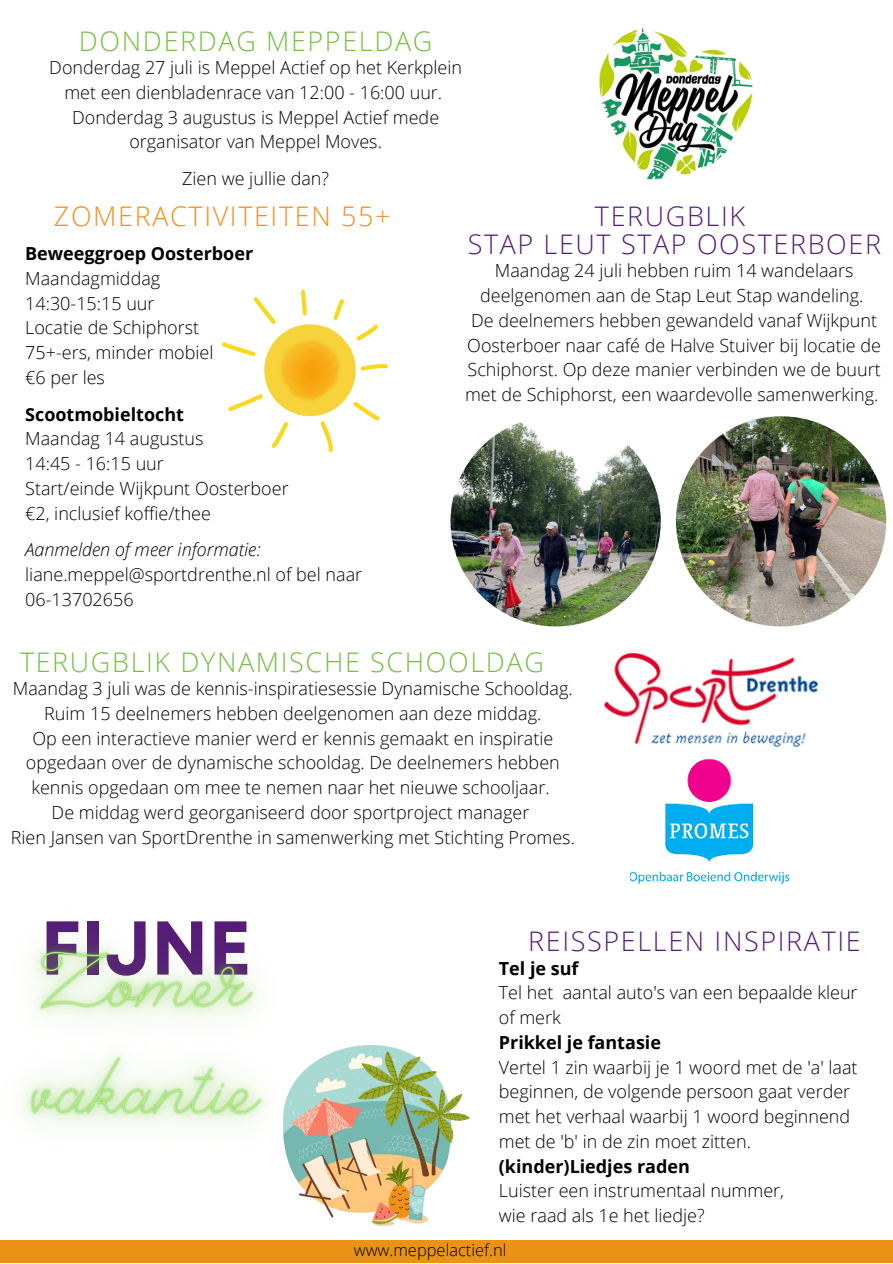
<style>
.page{position:relative;width:893px;height:1264px;background:#fff}
.page>*{position:absolute;margin:0;border:0;box-sizing:border-box;transform-origin:0 0}
.t1{font:700 76.05px "Mont";color:#561d78}
.t2{font:300 27px "Open Sans";letter-spacing:.06em;color:#561d78}
.t3{font:300 27px "Open Sans";letter-spacing:.06em;color:#78be46}
.t4{font:300 27px "Open Sans";letter-spacing:.06em;color:#f88d1b}
.t5{font:300 18px/24.8px "Open Sans";color:#000;text-align:center}
.t6{font:700 18px "Open Sans";color:#000}
.t7{font:italic 300 18px "Open Sans";color:#000}
.t8{font:300 16.5px "Open Sans";color:#000}
</style>
<div class="page">
<div style="left:0;top:1240px;width:892px;height:22px;background:#ea9215"></div>
<img style="left:328px;top:1211px;width:100px;height:14px">
<img style="left:599px;top:27px;width:154px;height:153px">
<img style="left:222px;top:290px;width:165px;height:161px">
<img style="left:450px;top:416px;width:210px;height:210px;border-radius:50%">
<img style="left:604px;top:652px;width:215px;height:95px">
<img style="left:630px;top:758px;width:160px;height:126px">
<img style="left:21px;top:940px;width:449px;height:271px">
<img style="left:676px;top:416px;width:210px;height:210px;border-radius:50%">
<p class="t3" style="left:79px;top:22px;width:355px">DONDERDAG MEPPELDAG</p>
<p class="t5" style="left:49px;top:55px;width:414px">Donderdag 27 juli is Meppel Actief op het Kerkplein met een dienbladenrace van 12:00 - 16:00 uur.</p>
<p class="t5" style="left:72px;top:104px;width:368px">Donderdag 3 augustus is Meppel Actief mede organisator van Meppel Moves.</p>
<p class="t5" style="left:182px;top:166px;width:148px">Zien we jullie dan?</p>
<p class="t4" style="left:54px;top:197px;width:338px">ZOMERACTIVITEITEN 55+</p>
<p class="t6" style="left:25px;top:241px;width:229px">Beweeggroep Oosterboer</p>
<p class="t5" style="left:25px;top:265px;width:137px">Maandagmiddag</p>
<p class="t5" style="left:25px;top:290px;width:131px">14:30-15:15 uur</p>
<p class="t5" style="left:25px;top:315px;width:175px">Locatie de Schiphorst</p>
<p class="t5" style="left:25px;top:340px;width:190px">75+-ers, minder mobiel</p>
<p class="t5" style="left:25px;top:364px;width:81px">€6 per les</p>
<p class="t6" style="left:25px;top:401px;width:160px">Scootmobieltocht</p>
<p class="t5" style="left:25px;top:426px;width:180px">Maandag 14 augustus</p>
<p class="t5" style="left:25px;top:451px;width:140px">14:45 - 16:15 uur</p>
<p class="t5" style="left:25px;top:475px;width:265px">Start/einde Wijkpunt Oosterboer</p>
<p class="t5" style="left:25px;top:500px;width:187px">€2, inclusief koffie/thee</p>
<p class="t7" style="left:25px;top:537px;width:237px">Aanmelden of meer informatie:</p>
<p class="t5" style="left:25px;top:562px;width:338px">liane.meppel@sportdrenthe.nl of bel naar</p>
<p class="t5" style="left:25px;top:586px;width:110px">06-13702656</p>
<p class="t2" style="left:595px;top:197px;width:152px">TERUGBLIK</p>
<p class="t2" style="left:467px;top:225px;width:415px">STAP LEUT STAP OOSTERBOER</p>
<p class="t5" style="left:480px;top:258px;width:385px">Maandag 24 juli hebben ruim 14 wandelaars deelgenomen aan de Stap Leut Stap wandeling.</p>
<p class="t5" style="left:465px;top:307px;width:417px">De deelnemers hebben gewandeld vanaf Wijkpunt Oosterboer naar café de Halve Stuiver bij locatie de Schiphorst. Op deze manier verbinden we de buurt met de Schiphorst, een waardevolle samenwerking.</p>
<p class="t3" style="left:20px;top:643px;width:525px">TERUGBLIK DYNAMISCHE SCHOOLDAG</p>
<p class="t5" style="left:13px;top:675px;width:561px">Maandag 3 juli was de kennis-inspiratiesessie Dynamische Schooldag.<br>Ruim 15 deelnemers hebben deelgenomen aan deze middag.</p>
<p class="t5" style="left:26px;top:725px;width:535px">Op een interactieve manier werd er kennis gemaakt en inspiratie opgedaan over de dynamische schooldag. De deelnemers hebben kennis opgedaan om mee te nemen naar het nieuwe schooljaar.</p>
<p class="t5" style="left:52px;top:799px;width:479px">De middag werd georganiseerd door sportproject manager</p>
<p class="t5" style="left:11px;top:824px;width:565px">Rien Jansen van SportDrenthe in samenwerking met Stichting Promes.</p>
<p class="t1" style="left:40px;top:919px;width:212px">FIJNE</p>
<p class="t2" style="left:528px;top:922px;width:334px">REISSPELLEN INSPIRATIE</p>
<p class="t6" style="left:499px;top:955px;width:81px">Tel je suf</p>
<p class="t5" style="left:499px;top:980px;width:360px;text-align:left">Tel het aantal auto's van een bepaalde kleur of merk</p>
<p class="t6" style="left:499px;top:1029px;width:164px">Prikkel je fantasie</p>
<p class="t5" style="left:499px;top:1054px;width:360px;text-align:left">Vertel 1 zin waarbij je 1 woord met de 'a' laat beginnen, de volgende persoon gaat verder met het verhaal waarbij 1 woord beginnend met de 'b' in de zin moet zitten.</p>
<p class="t6" style="left:499px;top:1153px;width:192px">(kinder)Liedjes raden</p>
<p class="t5" style="left:499px;top:1177px;width:287px">Luister een instrumentaal nummer,</p>
<p class="t5" style="left:499px;top:1202px;width:207px">wie raad als 1e het liedje?</p>
<p class="t8" style="left:354px;top:1238px;width:154px">www.meppelactief.nl</p>
</div>
